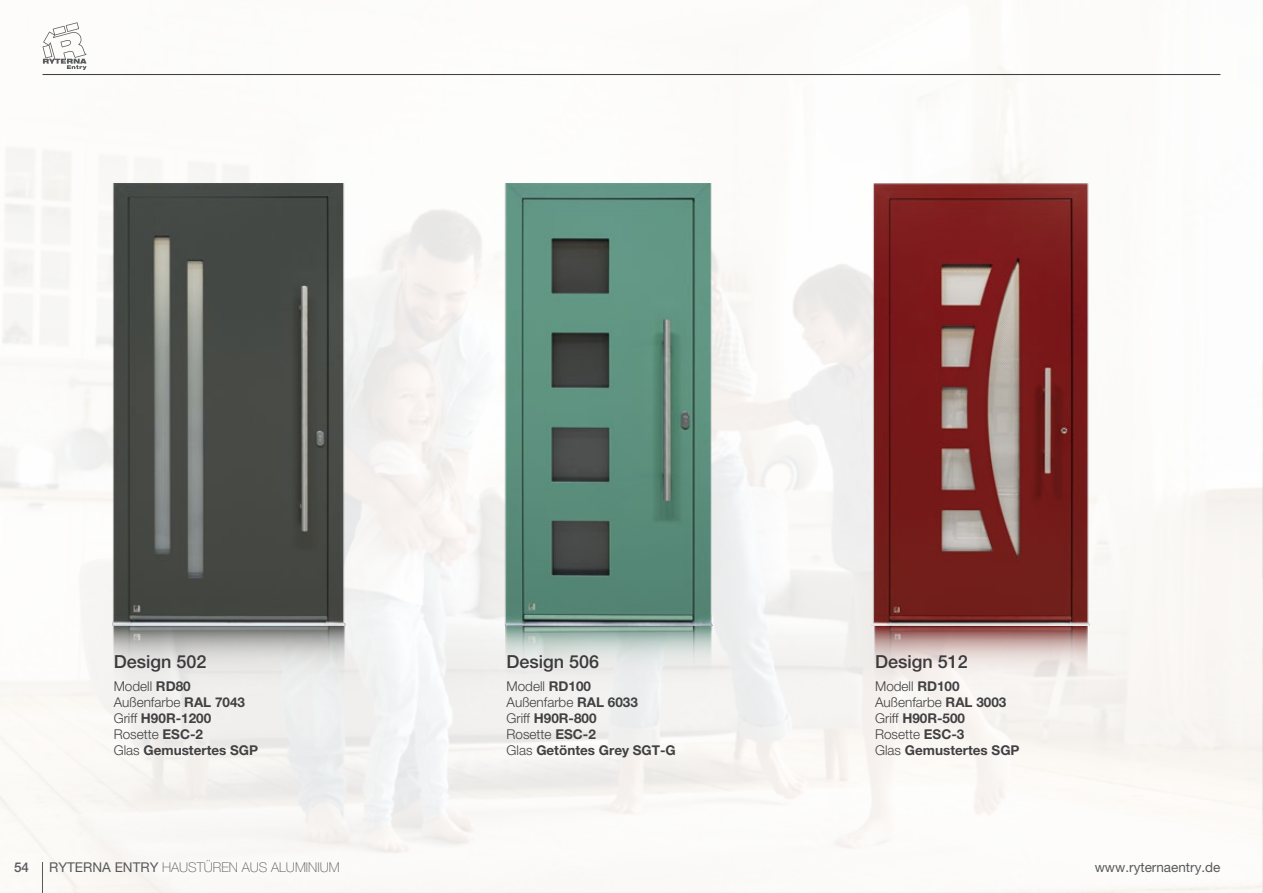
<style>
.page{position:relative;width:1263px;height:893px;background:#fff}
.page>*{position:absolute;margin:0;border:0;box-sizing:border-box;transform-origin:0 0}
.t1{font:500 18px "Helvetica Neue LT Pro";color:#3c3a3c}
.t2{font:700 13.5px/16.2px "Helvetica Neue LT Pro";color:#414042}
.t3{font:100 13.5px "Helvetica Neue LT Pro";color:#58595b}
.t4{font:13.5px "Helvetica Neue LT Pro";color:#58595b}
.t5{font:500 13.5px "Helvetica Neue LT Pro";color:#58595b}
.s1{font-weight:300}
.s2{font-weight:400}
</style>
<div class="page">
<img style="left:0;top:46px;width:1263px;height:847px">
<hr style="left:43px;top:863px;width:1px;height:30px;background:#58595b">
<svg style="left:43px;top:22px;width:44px;height:48px"></svg>
<hr style="left:43px;top:74px;width:1177px;height:1px;background:#414042">
<img style="left:474px;top:625px;width:270px;height:79px">
<img style="left:495px;top:183px;width:230px;height:443px">
<img style="left:95px;top:626px;width:273px;height:84px">
<img style="left:95px;top:183px;width:273px;height:443px">
<img style="left:842px;top:626px;width:273px;height:83px">
<img style="left:850px;top:183px;width:270px;height:443px">
<h1 class="t1" style="left:114px;top:651px;width:94px">Design 502</h1>
<p class="t2" style="left:114px;top:677px;width:146px"><span class="s1">Modell</span> RD80<br><span class="s1">Außenfarbe</span> RAL 7043<br><span class="s1">Griff</span> H90R-1200<br><span class="s1">Rosette</span> ESC-2<br><span class="s1">Glas</span> Gemustertes SGP</p>
<h1 class="t1" style="left:507px;top:651px;width:94px">Design 506</h1>
<p class="t2" style="left:507px;top:677px;width:171px"><span class="s1">Modell</span> RD100<br><span class="s1">Außenfarbe</span> RAL 6033<br><span class="s1">Griff</span> H90R-800<br><span class="s1">Rosette</span> ESC-2<br><span class="s1">Glas</span> Getöntes Grey SGT-G</p>
<h1 class="t1" style="left:875px;top:651px;width:94px">Design 512</h1>
<p class="t2" style="left:875px;top:677px;width:146px"><span class="s1">Modell</span> RD100<br><span class="s1">Außenfarbe</span> RAL 3003<br><span class="s1">Griff</span> H90R-500<br><span class="s1">Rosette</span> ESC-3<br><span class="s1">Glas</span> Gemustertes SGP</p>
<p class="t5" style="left:14px;top:859px;width:17px">54</p>
<p class="t3" style="left:49px;top:860px;width:292px"><span class="s2">RYTERNA ENTRY</span> HAUSTÜREN AUS ALUMINIUM</p>
<p class="t4" style="left:1095px;top:859px;width:127px">www.ryternaentry.de</p>
</div>
